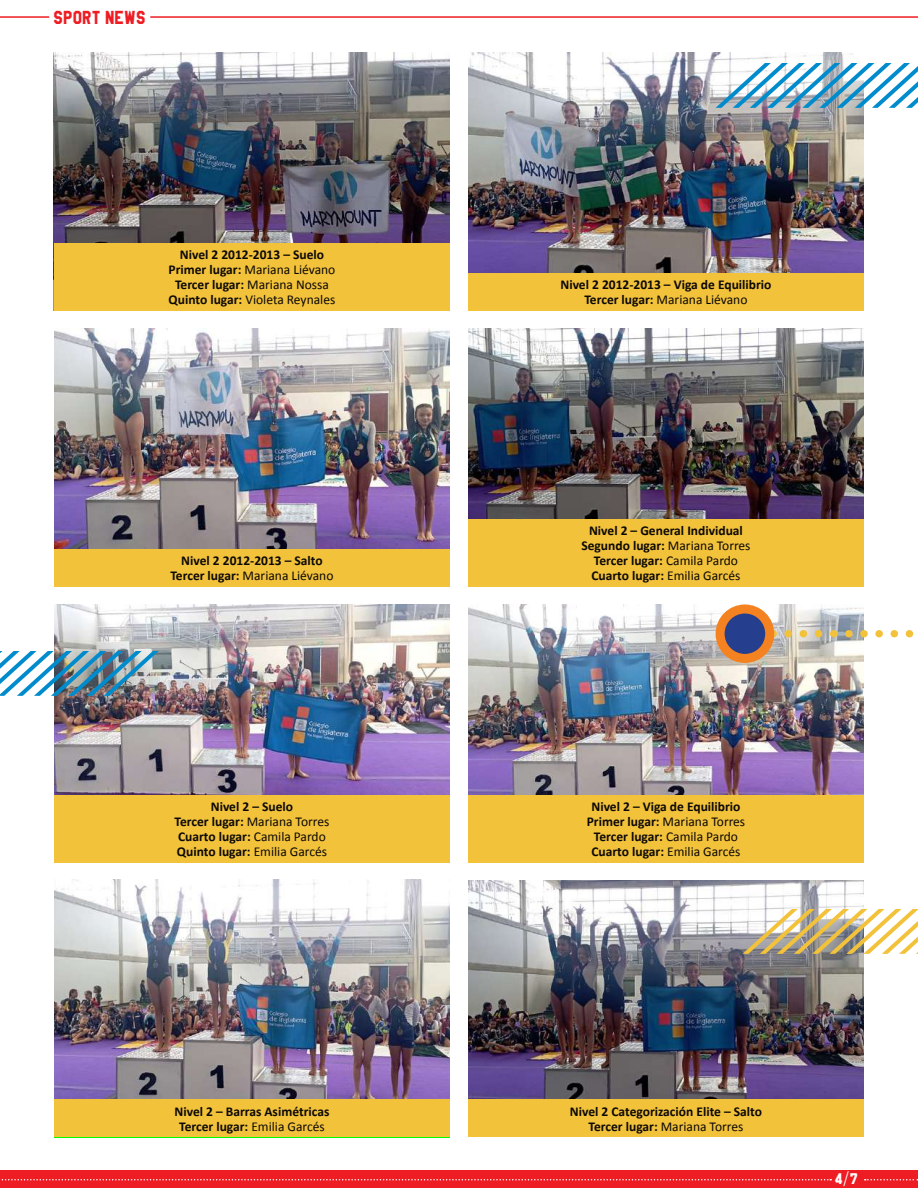
<style>
.page{position:relative;width:918px;height:1188px;background:#fff}
.page>*{position:absolute;margin:0;border:0;box-sizing:border-box;transform-origin:0 0}
.t1{font:16.5px "High School USA Sans";letter-spacing:.01em;color:#ee1d23}
.t2{font:700 13.5px/15px "Calibri";color:#0c0806;text-align:center}
.t3{font:13.5px "High School USA Sans";color:#fff}
.s1{font-weight:400}
</style>
<div class="page">
<hr style="left:0;top:16px;width:49px;height:2px;background:#ee1d23">
<hr style="left:151px;top:16px;width:767px;height:2px;background:#ee1d23">
<img style="left:53px;top:52px;width:396px;height:228px">
<img style="left:468px;top:52px;width:396px;height:221px">
<img style="left:468px;top:604px;width:396px;height:191px">
<img style="left:468px;top:880px;width:396px;height:219px">
<img style="left:54px;top:604px;width:396px;height:191px">
<img style="left:54px;top:879px;width:396px;height:220px">
<img style="left:468px;top:328px;width:396px;height:191px">
<img style="left:54px;top:328px;width:396px;height:221px">
<div style="left:468px;top:273px;width:396px;height:38px;background:#f2c23b"></div>
<div style="left:468px;top:519px;width:396px;height:68px;background:#f2c23b"></div>
<div style="left:54px;top:549px;width:396px;height:38px;background:#f2c23b"></div>
<div style="left:54px;top:243px;width:396px;height:68px;background:#f2c23b"></div>
<div style="left:468px;top:795px;width:396px;height:68px;background:#f2c23b"></div>
<div style="left:468px;top:1099px;width:396px;height:38px;background:#f2c23b"></div>
<div style="left:54px;top:795px;width:396px;height:68px;background:#f2c23b"></div>
<div style="left:54px;top:1099px;width:396px;height:38px;background:#f2c23b"></div>
<div style="left:0;top:1170px;width:918px;height:18px;background:#ee1d23"></div>
<svg style="left:1px;top:1179px;width:830px;height:1px"></svg>
<svg style="left:865px;top:1179px;width:53px;height:1px"></svg>
<svg style="left:716px;top:63px;width:202px;height:45px"></svg>
<svg style="left:743px;top:909px;width:175px;height:45px"></svg>
<img style="left:0;top:651px;width:159px;height:45px">
<svg style="left:774px;top:630px;width:140px;height:7px"></svg>
<svg style="left:720px;top:609px;width:50px;height:49px"></svg>
<div style="left:716px;top:604px;width:58px;height:59px;border:9px solid #f58220;border-radius:50%"></div>
<p class="t1" style="left:53px;top:7px;width:94px">SPORT NEWS</p>
<p class="t2" style="left:169px;top:247px;width:168px">Nivel 2 2012-2013 – Suelo<br>Primer lugar: <span class="s1">Mariana Liévano<br></span>Tercer lugar: <span class="s1">Mariana Nossa<br></span>Quinto lugar: <span class="s1">Violeta Reynales</span></p>
<p class="t2" style="left:170px;top:553px;width:165px">Nivel 2 2012-2013 – Salto<br>Tercer lugar: <span class="s1">Mariana Liévano</span></p>
<p class="t2" style="left:175px;top:799px;width:156px">Nivel 2 – Suelo<br>Tercer lugar: <span class="s1">Mariana Torres<br></span>Cuarto lugar: <span class="s1">Camila Pardo<br></span>Quinto lugar: <span class="s1">Emilia Garcés</span></p>
<p class="t2" style="left:175px;top:1104px;width:156px">Nivel 2 – Barras Asimétricas<br>Tercer lugar: <span class="s1">Emilia Garcés</span></p>
<p class="t2" style="left:561px;top:277px;width:212px">Nivel 2 2012-2013 – Viga de Equilibrio<br>Tercer lugar: <span class="s1">Mariana Liévano</span></p>
<p class="t2" style="left:581px;top:523px;width:171px">Nivel 2 – General Individual<br>Segundo lugar: <span class="s1">Mariana Torres<br></span>Tercer lugar: <span class="s1">Camila Pardo<br></span>Cuarto lugar: <span class="s1">Emilia Garcés</span></p>
<p class="t2" style="left:587px;top:799px;width:160px">Nivel 2 – Viga de Equilibrio<br>Primer lugar: <span class="s1">Mariana Torres<br></span>Tercer lugar: <span class="s1">Camila Pardo<br></span>Cuarto lugar: <span class="s1">Emilia Garcés</span></p>
<p class="t2" style="left:570px;top:1104px;width:194px">Nivel 2 Categorización Elite – Salto<br>Tercer lugar: <span class="s1">Mariana Torres</span></p>
<p class="t3" style="left:834px;top:1171px;width:25px">4/7</p>
</div>
